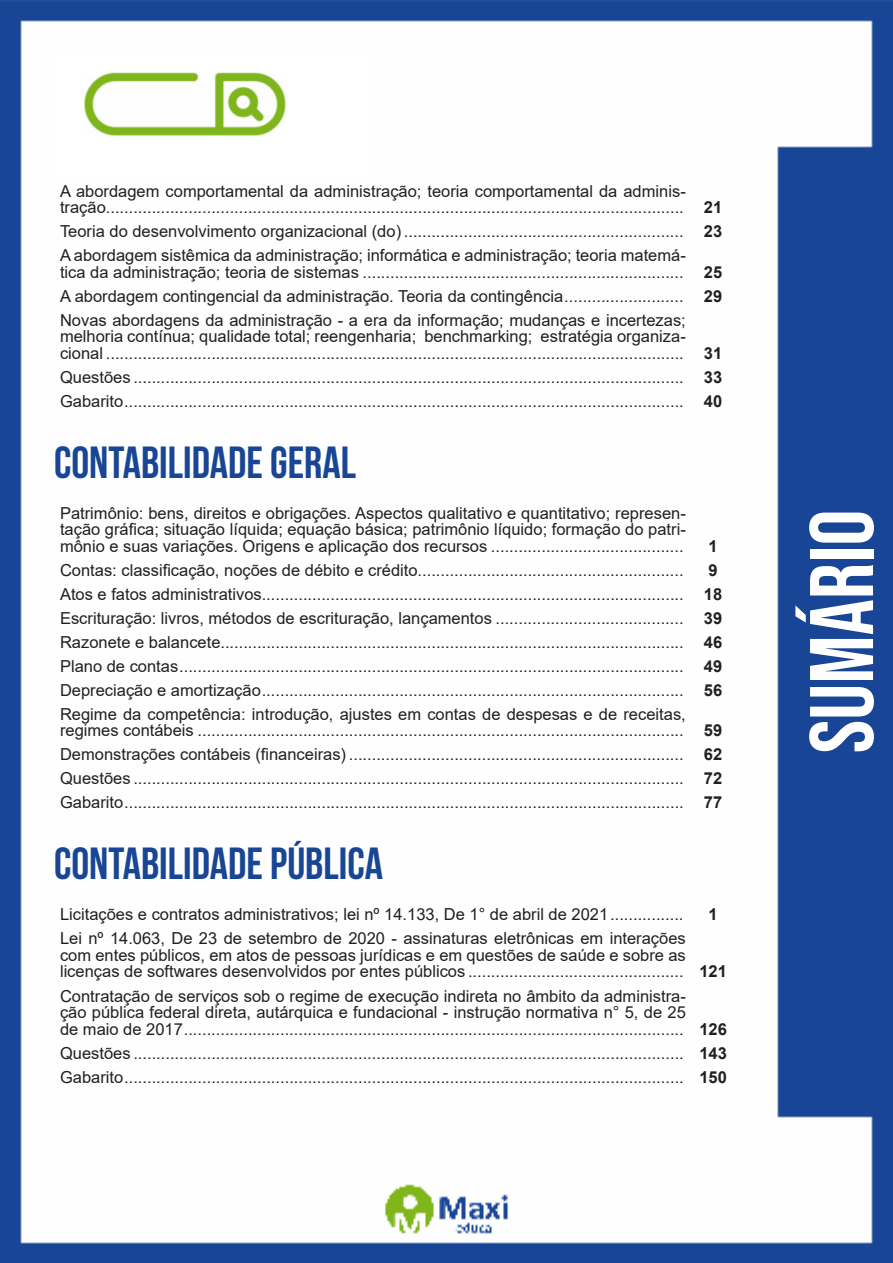
<style>
.page{position:relative;width:893px;height:1263px;background:#fff}
.page>*{position:absolute;margin:0;border:0;box-sizing:border-box;transform-origin:0 0}
.t1{font:90px "Bebas Neue";color:#fff}
.t2{font:700 45px "Bebas Neue";color:#184695}
.ALTERNATIVAS{font:16.5px/16.5px "Arial";color:#231f20;text-align:justify}
.INDICE{font:700 16.5px "Arial";color:#231f20}
.TITULO_DE_LEI{font:700 16.5px "Arial";color:#231f20}
</style>
<div class="page">
<img style="left:0;top:0;width:893px;height:1263px">
<div style="left:55px;top:55px;width:317px;height:121px;background:#fff"></div>
<img style="left:84px;top:72px;width:201px;height:64px">
<p class="ALTERNATIVAS" style="left:60px;top:182px;width:627px">A abordagem comportamental da administração; teoria comportamental da adminis&shy;tração..............................................................................................................................</p>
<p class="INDICE" style="left:704px;top:196px;width:20px">21</p>
<p class="ALTERNATIVAS" style="left:60px;top:223px;width:625px">Teoria do desenvolvimento organizacional (do) .............................................................</p>
<p class="TITULO_DE_LEI" style="left:704px;top:220px;width:20px">23</p>
<p class="ALTERNATIVAS" style="left:60px;top:247px;width:627px">A abordagem sistêmica da administração; informática e administração; teoria matemá&shy;tica da administração; teoria de sistemas ......................................................................</p>
<p class="INDICE" style="left:704px;top:260px;width:20px">25</p>
<p class="ALTERNATIVAS" style="left:60px;top:287px;width:625px">A abordagem contingencial da administração. Teoria da contingência..........................</p>
<p class="INDICE" style="left:704px;top:284px;width:20px">29</p>
<p class="ALTERNATIVAS" style="left:60px;top:311px;width:627px">Novas abordagens da administração - a era da informação; mudanças e incertezas; melhoria contínua; qualidade total; reengenharia; benchmarking; estratégia organiza&shy;cional ..............................................................................................................................</p>
<p class="INDICE" style="left:704px;top:341px;width:20px">31</p>
<p class="ALTERNATIVAS" style="left:60px;top:369px;width:625px">Questões ........................................................................................................................</p>
<p class="INDICE" style="left:704px;top:365px;width:20px">33</p>
<p class="ALTERNATIVAS" style="left:60px;top:393px;width:625px">Gabarito..........................................................................................................................</p>
<p class="INDICE" style="left:704px;top:389px;width:20px">40</p>
<p class="t2" style="left:54px;top:437px;width:303px">CONTABILIDADE GERAL</p>
<p class="ALTERNATIVAS" style="left:60px;top:505px;width:627px">Patrimônio: bens, direitos e obrigações. Aspectos qualitativo e quantitativo; represen&shy;tação gráfica; situação líquida; equação básica; patrimônio líquido; formação do patri&shy;mônio e suas variações. Origens e aplicação dos recursos ..........................................</p>
<p class="INDICE" style="left:708px;top:534px;width:11px">1</p>
<p class="ALTERNATIVAS" style="left:60px;top:562px;width:625px">Contas: classificação, noções de débito e crédito..........................................................</p>
<p class="INDICE" style="left:708px;top:558px;width:11px">9</p>
<p class="ALTERNATIVAS" style="left:60px;top:586px;width:625px">Atos e fatos administrativos............................................................................................</p>
<p class="INDICE" style="left:704px;top:582px;width:20px">18</p>
<p class="ALTERNATIVAS" style="left:60px;top:610px;width:625px">Escrituração: livros, métodos de escrituração, lançamentos .........................................</p>
<p class="INDICE" style="left:704px;top:606px;width:20px">39</p>
<p class="ALTERNATIVAS" style="left:60px;top:634px;width:625px">Razonete e balancete.....................................................................................................</p>
<p class="TITULO_DE_LEI" style="left:704px;top:630px;width:20px">46</p>
<p class="ALTERNATIVAS" style="left:60px;top:658px;width:625px">Plano de contas..............................................................................................................</p>
<p class="INDICE" style="left:704px;top:654px;width:20px">49</p>
<p class="ALTERNATIVAS" style="left:60px;top:682px;width:625px">Depreciação e amortização............................................................................................</p>
<p class="INDICE" style="left:704px;top:678px;width:20px">56</p>
<p class="ALTERNATIVAS" style="left:60px;top:706px;width:627px">Regime da competência: introdução, ajustes em contas de despesas e de receitas, regimes contábeis ..........................................................................................................</p>
<p class="INDICE" style="left:704px;top:719px;width:20px">59</p>
<p class="ALTERNATIVAS" style="left:60px;top:746px;width:625px">Demonstrações contábeis (financeiras) .........................................................................</p>
<p class="INDICE" style="left:704px;top:743px;width:20px">62</p>
<p class="ALTERNATIVAS" style="left:60px;top:770px;width:625px">Questões ........................................................................................................................</p>
<p class="INDICE" style="left:704px;top:767px;width:20px">72</p>
<p class="ALTERNATIVAS" style="left:60px;top:794px;width:625px">Gabarito..........................................................................................................................</p>
<p class="INDICE" style="left:704px;top:791px;width:20px">77</p>
<p class="t2" style="left:54px;top:839px;width:331px">CONTABILIDADE PÚBLICA</p>
<p class="ALTERNATIVAS" style="left:60px;top:906px;width:625px">Licitações e contratos administrativos; lei nº 14.133, De 1° de abril de 2021................</p>
<p class="INDICE" style="left:708px;top:903px;width:11px">1</p>
<p class="ALTERNATIVAS" style="left:60px;top:930px;width:627px">Lei nº 14.063, De 23 de setembro de 2020 - assinaturas eletrônicas em interações com entes públicos, em atos de pessoas jurídicas e em questões de saúde e sobre as licenças de softwares desenvolvidos por entes públicos ...............................................</p>
<p class="INDICE" style="left:699px;top:960px;width:29px">121</p>
<p class="ALTERNATIVAS" style="left:60px;top:987px;width:627px">Contratação de serviços sob o regime de execução indireta no âmbito da administra&shy;ção pública federal direta, autárquica e fundacional - instrução normativa n° 5, de 25 de maio de 2017.............................................................................................................</p>
<p class="INDICE" style="left:699px;top:1017px;width:29px">126</p>
<p class="ALTERNATIVAS" style="left:60px;top:1044px;width:625px">Questões ........................................................................................................................</p>
<p class="INDICE" style="left:699px;top:1041px;width:29px">143</p>
<p class="ALTERNATIVAS" style="left:60px;top:1068px;width:625px">Gabarito..........................................................................................................................</p>
<p class="INDICE" style="left:699px;top:1065px;width:29px">150</p>
<h1 class="t1" style="left:791px;top:753px;width:245px;rotate:-90deg">sumário</h1>
</div>
